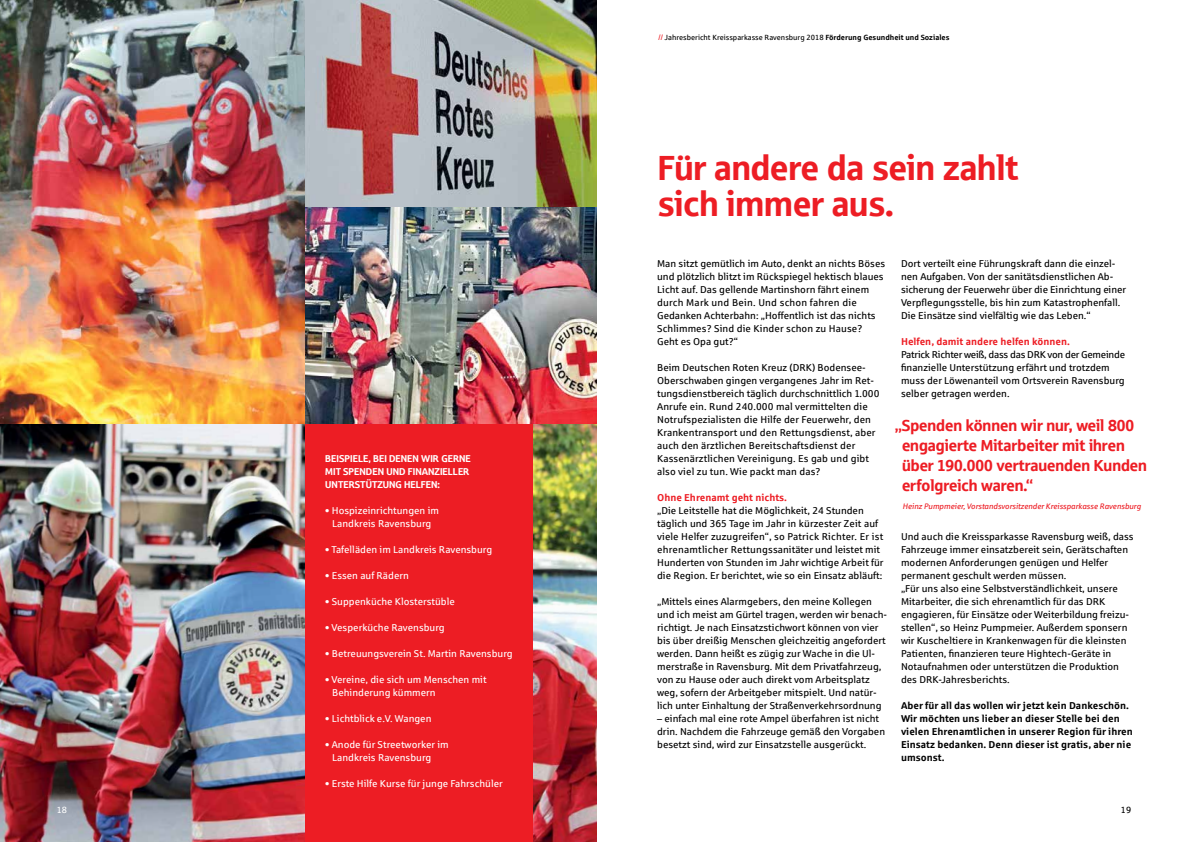
<style>
.page{position:relative;width:1191px;height:842px;background:#fff}
.page>*{position:absolute;margin:0;border:0;box-sizing:border-box;transform-origin:0 0}
.t1{font:35px/36px "Sparkasse Head";color:#ed1d24}
.t2{font:16px/20px "Sparkasse Head";color:#ed1d24}
.t3{font:10px/13px "Sparkasse Rg";color:#000}
.t4{font:10px/13px "Sparkasse Rg";color:#fff}
.t5{font:700 10px/13px "Sparkasse Rg";color:#000}
.t6{font:10px/13px "Sparkasse Head";color:#fff}
.t7{font:700 10px "Sparkasse Rg";color:#ed1d24}
.t8{font:9px "Sparkasse Rg";color:#000}
.t9{font:9px "Sparkasse Rg";color:#fff}
.t10{font:italic 8px "Sparkasse Rg";letter-spacing:-.01em;color:#ed1d24}
.t11{font:7.5px "Sparkasse Rg";color:#000}
.s1{color:#ed1d24}
.s2{font-weight:700}
</style>
<div class="page">
<img style="left:0;top:0;width:596px;height:842px">
<div style="left:305px;top:423px;width:228px;height:419px;background:#ed1d24"></div>
<p class="t9" style="left:57px;top:805px;width:12px">18</p>
<p class="t6" style="left:325px;top:452px;width:103px">Beispiele, bei denen wir</p>
<p class="t6" style="left:441px;top:452px;width:30px">gerne</p>
<p class="t6" style="left:325px;top:465px;width:7px">mit</p>
<p class="t6" style="left:325px;top:465px;width:140px;text-indent:18px">spenden und finanzieller unterst</p>
<p class="t6" style="left:366px;top:478px;width:76px">ützung helfen:</p>
<p class="t4" style="left:325px;top:504px;width:115px;text-align:center">• Hospizeinrichtungen im<br>Landkreis Ravensburg</p>
<p class="t4" style="left:325px;top:543px;width:168px">• Tafelläden im Landkreis Ravensburg</p>
<p class="t4" style="left:325px;top:569px;width:85px">• Essen auf Rädern</p>
<p class="t4" style="left:325px;top:595px;width:131px">• Suppenküche Klosterstüble</p>
<p class="t4" style="left:325px;top:621px;width:121px">• Vesperküche Ravensburg</p>
<p class="t4" style="left:325px;top:647px;width:189px">• Betreuungsverein St. Martin Ravensburg</p>
<p class="t4" style="left:332px;top:673px;width:156px;text-indent:-7px">• Vereine, die sich um Menschen mit<br>Behinderung kümmern</p>
<p class="t4" style="left:325px;top:712px;width:108px">• Lichtblick e.V. Wangen</p>
<p class="t4" style="left:332px;top:738px;width:118px;text-indent:-7px">• Anode für Streetworker im<br>Landkreis Ravensburg</p>
<p class="t4" style="left:325px;top:777px;width:179px">• Erste Hilfe Kurse für junge Fahrschüler</p>
<p class="t11" style="left:658px;top:32px;width:292px"><span class="s1">//</span> Jahresbericht Kreissparkasse Ravensburg 2018 <span class="s2">Förderung Gesundheit und Soziales</span></p>
<h1 class="t1" style="left:658px;top:148px;width:362px">Für andere da sein zahlt sich immer aus.</h1>
<p class="t3" style="left:657px;top:257px;width:229px">Man sitzt gemütlich im Auto, denkt an nichts Böses und plötzlich blitzt im Rückspiegel hektisch blaues Licht auf. Das gellende Martinshorn fährt einem durch Mark und Bein. Und schon fahren die Gedanken Achterbahn: „Hoffentlich ist das nichts Schlimmes? Sind die Kinder schon zu Hause?<br>Geht es Opa gut?“</p>
<p class="t3" style="left:657px;top:361px;width:224px">Beim Deutschen Roten Kreuz (DRK) Bodensee-Oberschwaben gingen vergangenes Jahr im Ret&shy;tungsdienstbereich täglich durchschnittlich 1.000<br>Anrufe ein. Rund 240.000 mal vermittelten die Notrufspezialisten die Hilfe der Feuerwehr, den Krankentransport und den Rettungsdienst, aber auch den ä rztlichen Bereitschaftsdienst der Kassenä rztlichen Vereinigung. Es gab und gibt also viel zu tun. Wie packt man das?</p>
<p class="t7" style="left:657px;top:492px;width:131px">Ohne Ehrenamt geht nichts.</p>
<p class="t3" style="left:657px;top:504px;width:228px">„Die Leitstelle hat die Möglichkeit, 24 Stunden täglich und 365 Tage im Jahr in kürzester Zeit auf viele Helfer zuzugreifen“, so Patrick Richter. Er ist ehrenamtlicher Rettungssanitäter und leistet mit Hunderten von Stunden im Jahr wichtige Arbeit für die Region. Er berichtet, wie so ein Einsatz abläuft:</p>
<p class="t3" style="left:657px;top:595px;width:231px">„Mittels eines Alarmgebers, den meine Kollegen und ich meist am Gürtel tragen, werden wir benach&shy;richtigt. Je nach Einsatzstichwort können von vier bis über dreißig Menschen gleichzeitig angefordert werden. Dann heißt es zügig zur Wache in die Ul&shy;merstraße in Ravensburg. Mit dem Privatfahrzeug, von zu Hause oder auch direkt vom Arbeitsplatz weg, sofern der Arbeitgeber mitspielt. Und natür&shy;lich unter Einhaltung der Straßenverkehrsordnung</p>
<p class="t3" style="left:657px;top:712px;width:229px">– einfach mal eine rote Ampel überfahren ist nicht drin. Nachdem die Fahrzeuge gemäß den Vorgaben besetzt sind, wird zur Einsatzstelle ausgerückt.</p>
<p class="t3" style="left:901px;top:257px;width:226px">Dort verteilt eine Führungskraft dann die einzel&shy;nen Aufgaben. Von der sanitätsdienstlichen Ab&shy;sicherung der Feuerwehr über die Einrichtung einer Verpflegungsstelle, bis hin zum Katastrophenfall.<br>Die Einsätze sind vielfältig wie das Leben.“</p>
<p class="t7" style="left:901px;top:336px;width:170px">Helfen, damit andere helfen können.</p>
<p class="t3" style="left:901px;top:348px;width:226px">Patrick Richter weiß, dass das DRK von der Gemeinde finanzielle Unterstützung erfährt und trotzdem muss der Löwenanteil vom Ortsverein Ravensburg selber getragen werden.</p>
<h2 class="t2" style="left:902px;top:415px;width:246px;text-indent:-7px">„Spenden können wir nur, weil 800 engagierte Mitarbeiter mit ihren über 190.000 vertrauenden Kunden erfolgreich waren.“</h2>
<p class="t10" style="left:902px;top:501px;width:240px">Heinz Pumpmeier, Vorstandsvorsitzender Kreissparkasse Ravensburg</p>
<p class="t3" style="left:901px;top:530px;width:234px">Und auch die Kreissparkasse Ravensburg weiß, dass Fahrzeuge immer einsatzbereit sein, Gerätschaften modernen Anforderungen genügen und Helfer permanent geschult werden müssen.<br>„Für uns also eine Selbstverständlichkeit, unsere Mitarbeiter, die sich ehrenamtlich für das DRK engagieren, für Einsätze oder Weiterbildung freizu&shy;stellen“, so Heinz Pumpmeier. Außerdem sponsern wir Kuscheltiere in Krankenwagen für die kleinsten Patienten, finanzieren teure Hightech-Geräte in Notaufnahmen oder unterstützen die Produktion des DRK-Jahresberichts.</p>
<p class="t5" style="left:901px;top:699px;width:233px">Aber für all das wollen wir jetzt kein Dankeschön.<br>Wir möchten uns lieber an dieser Stelle bei den vielen Ehrenamtlichen in unserer Region für ihren Einsatz bedanken. Denn dieser ist gratis, aber nie umsonst.</p>
<p class="t8" style="left:1120px;top:805px;width:12px">19</p>
</div>
